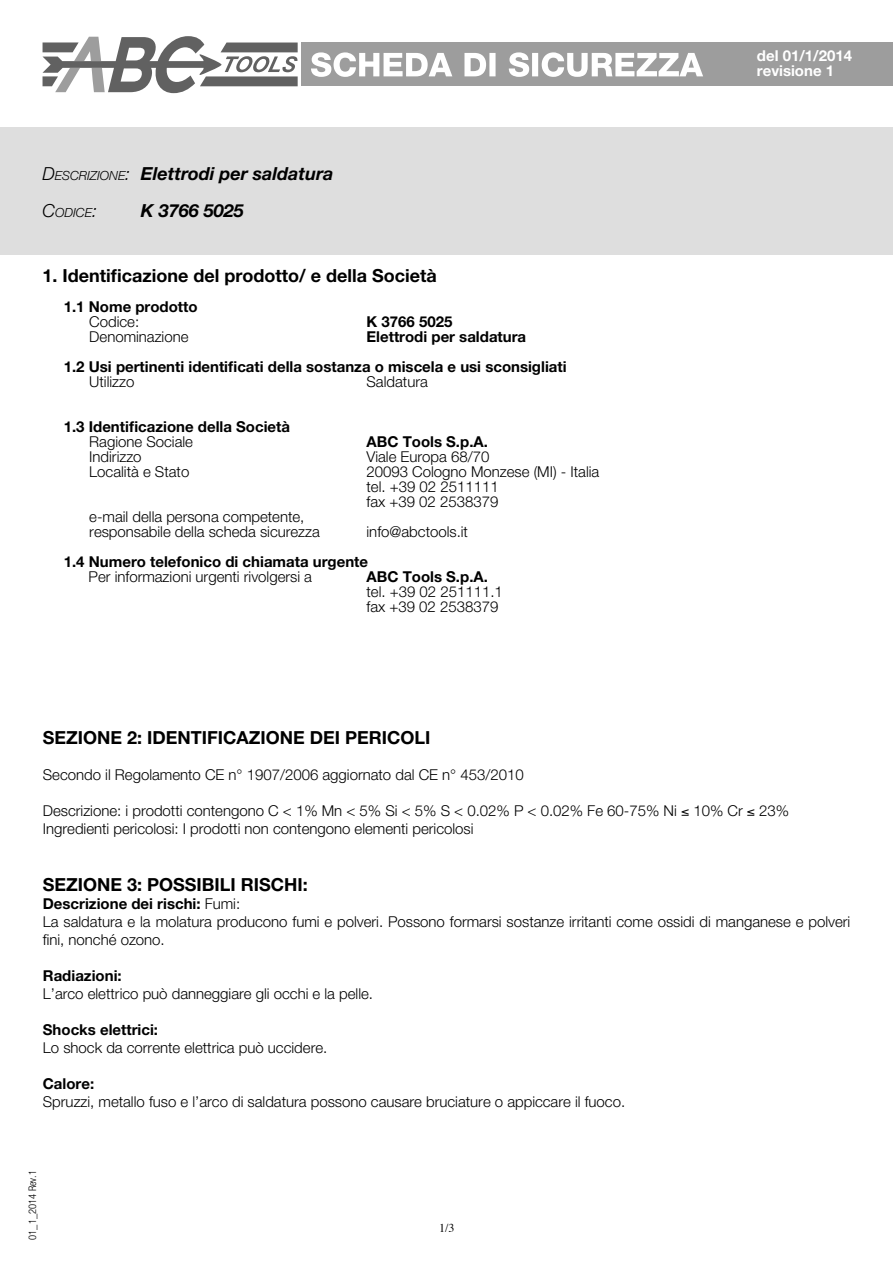
<style>
.page{position:relative;width:893px;height:1263px;background:#fff}
.page>*{position:absolute;margin:0;border:0;box-sizing:border-box;transform-origin:0 0}
.t1{font:700 18px "Helvetica Amos";color:#000}
.t2{font:italic 700 18px/37.5px "Helvetica Amos";color:#000}
.t3{font:300 15px/15px "Helvetica Amos";color:#000}
.t4{font:700 15px/30px "Helvetica Amos";color:#000}
.t5{font:700 15px/15px "Helvetica Amos";color:#fff}
.t6{font:italic 300 12.6px "Helvetica Amos";color:#000}
.t7{font:12px "Times";color:#000}
.t8{font:300 10.5px "Helvetica Amos Cond";color:#000}
.s1{font-weight:300}
.s2{font-weight:300;font-size:12.6px}
.s3{font-size:18px}
.s4{font-weight:700}
</style>
<div class="page">
<svg style="left:43px;top:36px;width:255px;height:57px"></svg>
<div style="left:301px;top:43px;width:592px;height:43px;background:#9d9d9d"></div>
<div style="left:0;top:128px;width:893px;height:127px;background:#dedede"></div>
<svg style="left:311px;top:52px;width:392px;height:25px"></svg>
<p class="t2" style="left:43px;top:155px;width:292px"><span class="s1">D</span><span class="s2">ESCRIZIONE</span><span class="s1">:</span> Elettrodi per saldatura</p>
<p class="t6" style="left:43px;top:206px;width:56px"><span class="s3">C</span>ODICE<span class="s3">:</span></p>
<p class="t2" style="left:141px;top:192px;width:105px">K 3766 5025</p>
<p class="t2" style="left:141px;top:155px;width:120px">X<br>X XXXX XXXX</p>
<p class="t1" style="left:43px;top:266px;width:396px">1. Identificazione del prodotto/ e della Società</p>
<p class="t4" style="left:64px;top:292px;width:135px">1.1 Nome prodotto</p>
<p class="t3" style="left:89px;top:315px;width:51px">Codice:</p>
<p class="t4" style="left:367px;top:307px;width:87px">K 3766 5025</p>
<p class="t3" style="left:89px;top:330px;width:101px">Denominazione</p>
<p class="t4" style="left:64px;top:322px;width:504px;text-indent:303px">Elettrodi per saldatura<br>1.2 Usi pertinenti identificati della sostanza o miscela e usi sconsigliati</p>
<p class="t3" style="left:89px;top:375px;width:47px">Utilizzo</p>
<p class="t3" style="left:367px;top:375px;width:63px">Saldatura</p>
<p class="t4" style="left:64px;top:412px;width:228px">1.3 Identificazione della Società</p>
<p class="t3" style="left:89px;top:435px;width:105px">Ragione Sociale</p>
<p class="t4" style="left:367px;top:427px;width:123px">ABC Tools S.p.A.</p>
<p class="t3" style="left:89px;top:450px;width:54px">Indirizzo</p>
<p class="t3" style="left:367px;top:450px;width:124px">Viale Europa 68/70</p>
<p class="t3" style="left:89px;top:465px;width:102px">Località e Stato</p>
<p class="t3" style="left:367px;top:465px;width:234px">20093 Cologno Monzese (MI) - Italia tel. +39 02 2511111<br>fax +39 02 2538379</p>
<p class="t3" style="left:89px;top:510px;width:232px">e-mail della persona competente, responsabile della scheda sicurezza</p>
<p class="t3" style="left:367px;top:525px;width:103px">info@abctools.it</p>
<p class="t4" style="left:64px;top:547px;width:306px">1.4 Numero telefonico di chiamata urgente</p>
<p class="t3" style="left:89px;top:570px;width:225px">Per informazioni urgenti rivolgersi a</p>
<p class="t4" style="left:367px;top:562px;width:123px">ABC Tools S.p.A.</p>
<p class="t3" style="left:367px;top:585px;width:138px">tel. +39 02 251111.1 fax +39 02 2538379</p>
<p class="t5" style="left:757px;top:49px;width:97px">del 01/1/2014 revisione 1</p>
<p class="t1" style="left:43px;top:727px;width:134px">SEZIONE 2: Identi</p>
<p class="t1" style="left:207px;top:727px;width:23px">ficazione</p>
<p class="t1" style="left:310px;top:727px;width:120px">dei pericoli</p>
<p class="t3" style="left:43px;top:767px;width:482px">Secondo il Regolamento CE n° 1907/2006 aggiornato dal CE n° 453/2010</p>
<p class="t3" style="left:43px;top:801px;width:748px;line-height:18px">Descrizione: i prodotti contengono C &lt; 1% Mn &lt; 5% Si &lt; 5% S &lt; 0.02% P &lt; 0.02% Fe 60-75% Ni ≤ 10% Cr ≤ 23%<br>Ingredienti pericolosi: I prodotti non contengono elementi pericolosi</p>
<p class="t1" style="left:43px;top:874px;width:24px">Sezione</p>
<p class="t1" style="left:127px;top:874px;width:32px">3: Possibi</p>
<p class="t1" style="left:220px;top:874px;width:89px">li rischi:</p>
<p class="t3" style="left:43px;top:895px;width:809px;line-height:18px"><span class="s4">Descrizione dei rischi:</span> Fumi:<br>La saldatura e la molatura producono fumi e polveri. Possono formarsi sostanze irritanti come ossidi di manganese e polveri fini, nonché ozono.</p>
<p class="t4" style="left:43px;top:961px;width:80px">Radiazioni:</p>
<p class="t3" style="left:43px;top:987px;width:332px">L’arco elettrico può danneggiare gli occhi e la pelle.</p>
<p class="t4" style="left:43px;top:1015px;width:117px">Shocks elettrici:</p>
<p class="t3" style="left:43px;top:1041px;width:286px">Lo shock da corrente elettrica può uccidere.</p>
<p class="t4" style="left:43px;top:1069px;width:53px">Calore:</p>
<p class="t3" style="left:43px;top:1095px;width:584px">Spruzzi, metallo fuso e l’arco di saldatura possono causare bruciature o appiccare il fuoco.</p>
<p class="t8" style="left:26px;top:1239px;width:71px;rotate:-90deg">01_1_2014 Rev.1</p>
<p class="t7" style="left:439px;top:1217px;width:17px">1/3</p>
</div>
